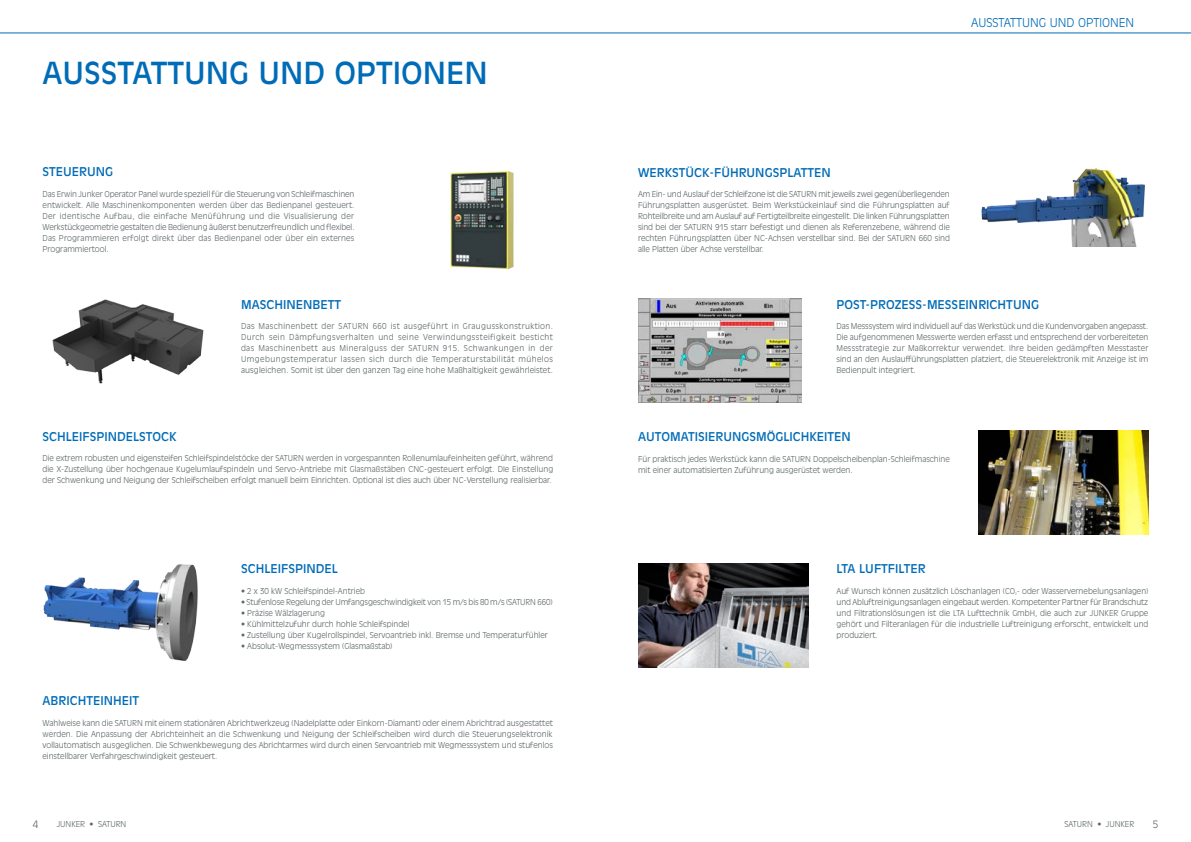
<style>
.page{position:relative;width:1191px;height:842px;background:#fff}
.page>*{position:absolute;margin:0;border:0;box-sizing:border-box;transform-origin:0 0}
.t1{font:30px "Antique Olive CE";color:#006cb7}
.t2{font:12px "Antique Olive CE";color:#006cb7}
.t3{font:300 12px "Antique Olive CE";color:#006cb7}
.t4{font:300 10px "Antique Olive";color:#60696a}
.t5{font:300 8px/11px "Antique Olive CE";color:#60696a;text-align:justify}
.t6{font:300 8px "Antique Olive";color:#60696a}
</style>
<div class="page">
<hr style="left:0;top:33px;width:1191px;height:1px;background:#006cb7">
<img style="left:450px;top:170px;width:64px;height:99px">
<img style="left:638px;top:563px;width:170px;height:104px">
<img style="left:638px;top:299px;width:163px;height:103px">
<img style="left:978px;top:431px;width:170px;height:104px">
<img style="left:981px;top:168px;width:164px;height:79px">
<img style="left:52px;top:299px;width:152px;height:85px">
<img style="left:43px;top:564px;width:155px;height:97px">
<h2 class="t3" style="left:971px;top:15px;width:164px">AUSSTATTUNG UND OPTIONEN</h2>
<h1 class="t1" style="left:43px;top:55px;width:447px">AUSSTATTUNG UND OPTIONEN</h1>
<h2 class="t2" style="left:43px;top:165px;width:72px">STEUERUNG</h2>
<h2 class="t2" style="left:638px;top:165px;width:194px">WERKSTÜCK-FÜHRUNGSPLATTEN</h2>
<p class="t5" style="left:43px;top:188px;width:313px">Das Erwin Junker Operator Panel wurde speziell für die Steuerung von Schleifmaschinen entwickelt. Alle Maschinenkomponenten werden über das Bedienpanel gesteuert.<br>Der identische Aufbau, die einfache Menüführung und die Visualisierung der Werkstückgeometrie gestalten die Bedienung äußerst benutzerfreundlich und flexibel.<br>Das Programmieren erfolgt direkt über das Bedienpanel oder über ein externes Programmiertool.</p>
<p class="t5" style="left:638px;top:189px;width:313px">Am Ein- und Auslauf der Schleifzone ist die SATURN mit jeweils zwei gegenüberliegenden Führungsplatten ausgerüstet. Beim Werkstückeinlauf sind die Führungsplatten auf Rohteilbreite und am Auslauf auf Fertigteilbreite eingestellt. Die linken Führungsplatten sind bei der SATURN 915 starr befestigt und dienen als Referenzebene, während die rechten Führungsplatten über NC-Achsen verstellbar sind. Bei der SATURN 660 sind alle Platten über Achse verstellbar.</p>
<h2 class="t2" style="left:241px;top:297px;width:101px">MASCHINENBETT</h2>
<h2 class="t2" style="left:836px;top:297px;width:204px">POST-PROZESS-MESSEINRICHTUNG</h2>
<p class="t5" style="left:241px;top:321px;width:313px">Das Maschinenbett der SATURN 660 ist ausgeführt in Graugusskonstruktion.<br>Durch sein Dämpfungsverhalten und seine Verwindungssteifigkeit besticht das Maschinenbett aus Mineralguss der SATURN 915. Schwankungen in der Umgebungstemperatur lassen sich durch die Temperaturstabilität mühelos ausgleichen. Somit ist über den ganzen Tag eine hohe Maßhaltigkeit gewährleistet.</p>
<p class="t5" style="left:836px;top:321px;width:313px">Das Messsystem wird individuell auf das Werkstück und die Kundenvorgaben angepasst.<br>Die aufgenommenen Messwerte werden erfasst und entsprechend der vorbereiteten Messstrategie zur Maßkorrektur verwendet. Ihre beiden gedämpften Messtaster sind an den Auslaufführungsplatten platziert, die Steuerelektronik mit Anzeige ist im Bedienpult integriert.</p>
<h2 class="t2" style="left:43px;top:429px;width:135px">SCHLEIFSPINDELSTOCK</h2>
<h2 class="t2" style="left:638px;top:429px;width:214px">AUTOMATISIERUNGSMÖGLICHKEITEN</h2>
<p class="t5" style="left:43px;top:453px;width:512px">Die extrem robusten und eigensteifen Schleifspindelstöcke der SATURN werden in vorgespannten Rollenumlaufeinheiten geführt, während die X-Zustellung über hochgenaue Kugelumlaufspindeln und Servo-Antriebe mit Glasmaßstäben CNC-gesteuert erfolgt. DIe Einstellung der Schwenkung und Neigung der Schleifscheiben erfolgt manuell beim Einrichten. Optional ist dies auch über NC-Verstellung realisierbar.</p>
<p class="t5" style="left:638px;top:453px;width:313px">Für praktisch jedes Werkstück kann die SATURN Doppelscheibenplan-Schleifmaschine mit einer automatisierten Zuführung ausgerüstet werden.</p>
<h2 class="t2" style="left:241px;top:561px;width:98px">SCHLEIFSPINDEL</h2>
<h2 class="t2" style="left:836px;top:561px;width:91px">LTA LUFTFILTER</h2>
<p class="t5" style="left:241px;top:585px;width:126px">• 2 x 30 kW Schleifspindel-Antrieb</p>
<p class="t5" style="left:241px;top:596px;width:313px">• Stufenlose Regelung der Umfangsgeschwindigkeit von 15 m/s bis 80 m/s (SATURN 660)</p>
<p class="t5" style="left:241px;top:607px;width:85px">• Präzise Wälzlagerung</p>
<p class="t5" style="left:241px;top:618px;width:170px">• Kühlmittelzufuhr durch hohle Schleifspindel</p>
<p class="t5" style="left:241px;top:629px;width:308px">• Zustellung über Kugelrollspindel, Servoantrieb inkl. Bremse und Temperaturfühler</p>
<p class="t5" style="left:241px;top:640px;width:153px">• Absolut-Wegmesssystem (Glasmaßstab)</p>
<p class="t5" style="left:836px;top:585px;width:313px">Auf Wunsch können zusätzlich Löschanlagen (CO<sub>²</sub>- oder Wasservernebelungsanlagen) und Abluftreinigungsanlagen eingebaut werden. Kompetenter Partner für Brandschutz und Filtrationslösungen ist die LTA Lufttechnik GmbH, die auch zur JUNKER Gruppe gehört und Filteranlagen für die industrielle Luftreinigung erforscht, entwickelt und produziert.</p>
<h2 class="t2" style="left:43px;top:694px;width:98px">ABRICHTEINHEIT</h2>
<p class="t5" style="left:43px;top:717px;width:512px">Wahlweise kann die SATURN mit einem stationären Abrichtwerkzeug (Nadelplatte oder Einkorn-Diamant) oder einem Abrichtrad ausgestattet werden. Die Anpassung der Abrichteinheit an die Schwenkung und Neigung der Schleifscheiben wird durch die Steuerungselektronik vollautomatisch ausgeglichen. Die Schwenkbewegung des Abrichtarmes wird durch einen Servoantrieb mit Wegmesssystem und stufenlos einstellbarer Verfahrgeschwindigkeit gesteuert.</p>
<p class="t4" style="left:33px;top:818px;width:7px">4</p>
<p class="t6" style="left:57px;top:819px;width:71px">JUNKER • SATURN</p>
<p class="t6" style="left:1064px;top:819px;width:71px">SATURN • JUNKER</p>
<p class="t4" style="left:1152px;top:818px;width:7px">5</p>
</div>
